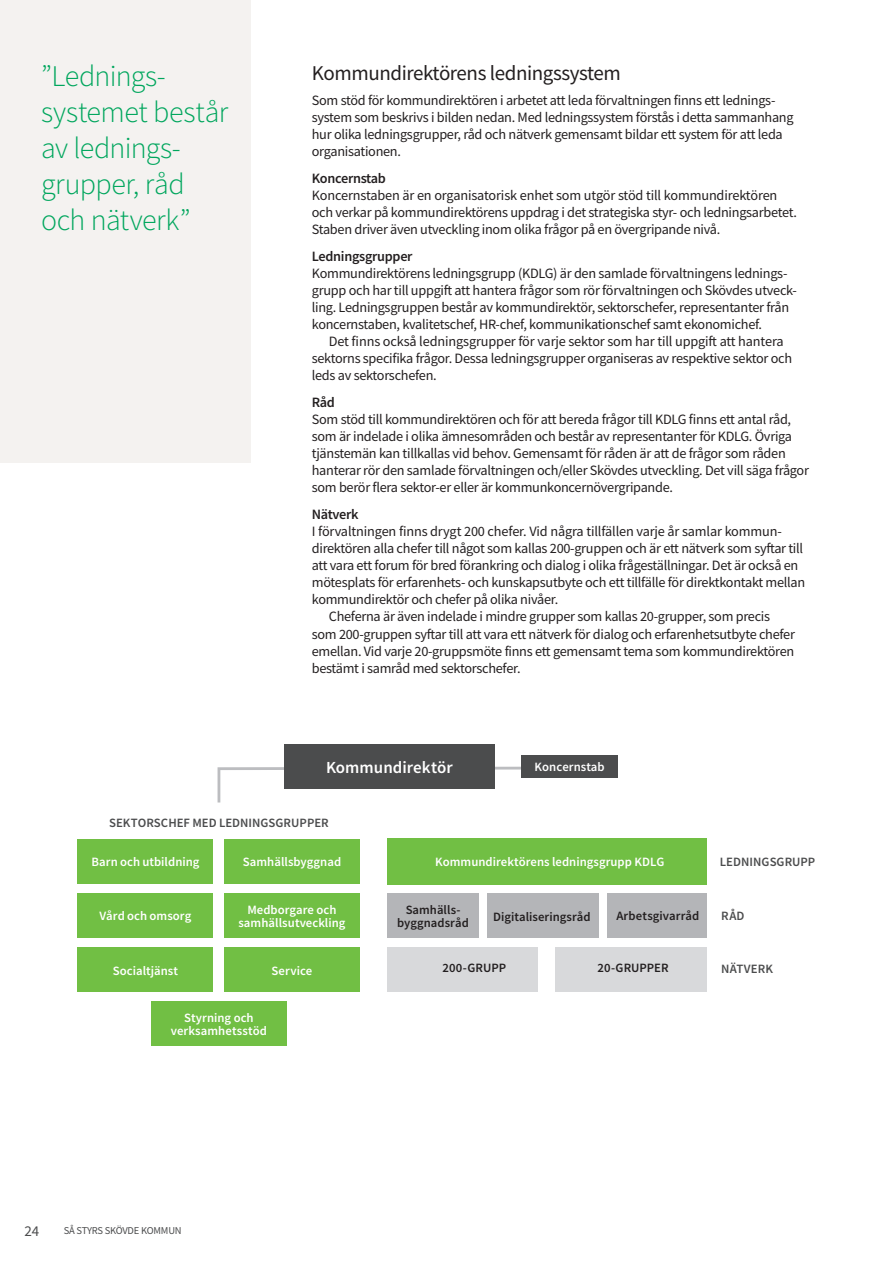
<style>
.page{position:relative;width:893px;height:1263px;background:#fff}
.page>*{position:absolute;margin:0;border:0;box-sizing:border-box;transform-origin:0 0}
.t1{font:300 30px/36px "Source Sans Pro";letter-spacing:-.015em;color:#00a65d}
.t2{font:21px "Source Sans Pro";letter-spacing:-.02em;color:#231f20}
.t3{font:600 16.95px "Source Sans Pro";color:#fff}
.t4{font:15px "Source Sans Pro";color:#4b4c4d}
.t5{font:14.25px/17.1px "Source Sans Pro";letter-spacing:-.02em;color:#231f20}
.t6{font:600 14.25px "Source Sans Pro";letter-spacing:-.02em;color:#231f20}
.t7{font:600 12.75px/13.5px "Source Sans Pro";letter-spacing:.005em;color:#fff;text-align:center}
.t8{font:600 12.75px "Source Sans Pro";letter-spacing:.005em;color:#4b4c4d}
.t9{font:600 12.75px "Source Sans Pro";letter-spacing:.005em;color:#231f20}
.t10{font:600 12.6px/13.5px "Source Sans Pro";letter-spacing:.005em;color:#231f20;text-align:center}
.t11{font:10.5px "Source Sans Pro";letter-spacing:-.02em;color:#4b4c4d}
</style>
<div class="page">
<svg style="left:218px;top:767px;width:313px;height:35px"></svg>
<div style="left:224px;top:840px;width:136px;height:44px;background:#71bf44"></div>
<div style="left:607px;top:893px;width:100px;height:45px;background:#b4b5b8"></div>
<div style="left:78px;top:840px;width:135px;height:44px;background:#71bf44"></div>
<div style="left:388px;top:894px;width:91px;height:44px;background:#b4b5b8"></div>
<div style="left:388px;top:838px;width:319px;height:47px;background:#71bf44"></div>
<div style="left:284px;top:744px;width:211px;height:44px;background:#4b4c4d"></div>
<div style="left:521px;top:755px;width:97px;height:22px;background:#4b4c4d"></div>
<div style="left:224px;top:893px;width:136px;height:45px;background:#71bf44"></div>
<div style="left:78px;top:893px;width:135px;height:45px;background:#71bf44"></div>
<div style="left:487px;top:894px;width:112px;height:44px;background:#b4b5b8"></div>
<div style="left:224px;top:948px;width:136px;height:44px;background:#71bf44"></div>
<div style="left:555px;top:948px;width:152px;height:44px;background:#d8d9db"></div>
<div style="left:151px;top:1002px;width:136px;height:44px;background:#71bf44"></div>
<div style="left:78px;top:948px;width:135px;height:44px;background:#71bf44"></div>
<div style="left:388px;top:948px;width:150px;height:44px;background:#d8d9db"></div>
<div style="left:0;top:0;width:251px;height:462px;background:#f4f2f0"></div>
<h1 class="t1" style="left:41px;top:58px;width:189px">”Lednings&shy;systemet består av lednings&shy;grupper, råd och nätverk”</h1>
<h2 class="t2" style="left:312px;top:59px;width:311px">Kommundirektörens ledningssystem</h2>
<p class="t5" style="left:312px;top:92px;width:483px">Som stöd för kommundirektören i arbetet att leda förvaltningen finns ett lednings&shy;system som beskrivs i bilden nedan. Med ledningssystem förstås i detta sammanhang hur olika ledningsgrupper, råd och nätverk gemensamt bildar ett system för att leda organisationen.</p>
<p class="t6" style="left:312px;top:169px;width:76px">Koncernstab</p>
<p class="t5" style="left:312px;top:187px;width:487px">Koncernstaben är en organisatorisk enhet som utgör stöd till kommundirektören och verkar på kommundirektörens uppdrag i det strategiska styr- och ledningsarbetet.<br>Staben driver även utveckling inom olika frågor på en övergripande nivå.</p>
<p class="t6" style="left:312px;top:247px;width:102px">Ledningsgrupper</p>
<p class="t5" style="left:312px;top:264px;width:486px">Kommundirektörens ledningsgrupp (KDLG) är den samlade förvaltningens lednings&shy;grupp och har till uppgift att hantera frågor som rör förvaltningen och Skövdes utveck&shy;ling. Ledningsgruppen består av kommundirektör, sektorschefer, representanter från koncernstaben, kvalitetschef, HR-chef, kommunikationschef samt ekonomichef.</p>
<p class="t5" style="left:312px;top:333px;width:482px;text-indent:17px">Det finns också ledningsgrupper för varje sektor som har till uppgift att hantera sektorns specifika frågor. Dessa ledningsgrupper organiseras av respektive sektor och leds av sektorschefen.</p>
<p class="t6" style="left:312px;top:393px;width:25px">Råd</p>
<p class="t5" style="left:312px;top:411px;width:499px">Som stöd till kommundirektören och för att bereda frågor till KDLG finns ett antal råd, som är indelade i olika ämnesområden och består av representanter för KDLG. Övriga tjänstemän kan tillkallas vid behov. Gemensamt för råden är att de frågor som råden hanterar rör den samlade förvaltningen och/eller Skövdes utveckling. Det vill säga frågor som berör flera sektor-er eller är kommunkoncernövergripande.</p>
<p class="t6" style="left:312px;top:505px;width:48px">Nätverk</p>
<p class="t5" style="left:312px;top:522px;width:472px">I förvaltningen finns drygt 200 chefer. Vid några tillfällen varje år samlar kommun-</p>
<p class="t5" style="left:312px;top:540px;width:493px">direktören alla chefer till något som kallas 200-gruppen och är ett nätverk som syftar till</p>
<p class="t5" style="left:312px;top:557px;width:488px">att vara ett forum för bred förankring och dialog i olika frågeställningar. Det är också en</p>
<p class="t5" style="left:312px;top:574px;width:495px">mötesplats för erfarenhets- och kunskapsutbyte och ett tillfälle för direktkontakt mellan</p>
<p class="t5" style="left:312px;top:591px;width:248px">kommundirektör och chefer på olika nivåer.</p>
<p class="t5" style="left:329px;top:608px;width:443px">Cheferna är även indelade i mindre grupper som kallas 20-grupper, som precis</p>
<p class="t5" style="left:312px;top:625px;width:485px">som 200-gruppen syftar till att vara ett nätverk för dialog och erfarenhetsutbyte chefer</p>
<p class="t5" style="left:312px;top:642px;width:484px">emellan. Vid varje 20-gruppsmöte finns ett gemensamt tema som kommundirektören</p>
<p class="t5" style="left:312px;top:659px;width:210px">bestämt i samråd med sektorschefer.</p>
<p class="t3" style="left:326px;top:757px;width:128px">Kommundirektör</p>
<p class="t7" style="left:535px;top:760px;width:72px">Koncernstab</p>
<p class="t8" style="left:109px;top:815px;width:221px">SEKTORSCHEF MED LEDNINGSGRUPPER</p>
<p class="t7" style="left:91px;top:855px;width:110px">Barn och utbildning</p>
<p class="t7" style="left:243px;top:855px;width:100px">Samhällsbyggnad</p>
<p class="t7" style="left:435px;top:855px;width:231px">Kommundirektörens ledningsgrupp KDLG</p>
<p class="t8" style="left:720px;top:855px;width:97px">LEDNINGSGRUPP</p>
<p class="t7" style="left:238px;top:902px;width:109px">Medborgare och samhällsutveckling</p>
<p class="t10" style="left:397px;top:903px;width:73px">Samhälls&shy;byggnadsråd</p>
<p class="t7" style="left:100px;top:909px;width:93px">Vård och omsorg</p>
<p class="t9" style="left:493px;top:909px;width:99px">Digitaliseringsråd</p>
<p class="t9" style="left:616px;top:909px;width:84px">Arbetsgivarråd</p>
<p class="t8" style="left:721px;top:909px;width:25px">RÅD</p>
<p class="t7" style="left:113px;top:963px;width:67px">Socialtjänst</p>
<p class="t9" style="left:443px;top:961px;width:65px">200-GRUPP</p>
<p class="t8" style="left:721px;top:961px;width:53px">NÄTVERK</p>
<p class="t7" style="left:272px;top:963px;width:42px">Service</p>
<p class="t9" style="left:598px;top:961px;width:73px">20-GRUPPER</p>
<p class="t7" style="left:171px;top:1011px;width:98px">Styrning och verksamhetsstöd</p>
<p class="t4" style="left:25px;top:1221px;width:16px">24</p>
<p class="t11" style="left:64px;top:1224px;width:119px">SÅ STYRS SKÖVDE KOMMUN</p>
</div>
